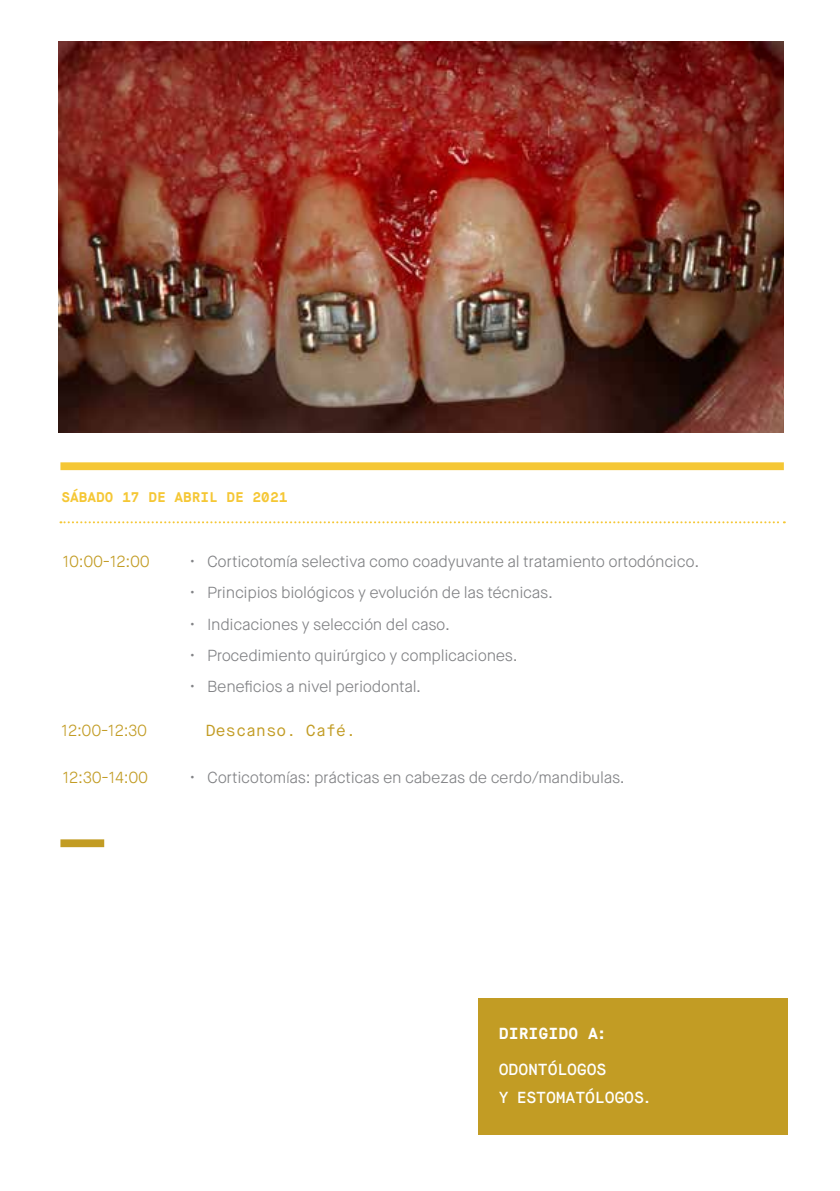
<style>
.page{position:relative;width:840px;height:1191px;background:#fff}
.page>*{position:absolute;margin:0;border:0;box-sizing:border-box;transform-origin:0 0}
.t1{font:300 16px "Maison Neue";letter-spacing:-.02em;color:#828386}
.t2{font:300 16px "Maison Neue";letter-spacing:-.02em;color:#c29c24}
.t3{font:16px/28px "Maison Mono";letter-spacing:-.01em;color:#fff}
.t4{font:16px "Maison Neue Mono";letter-spacing:-.02em;color:#c29c24}
.t5{font:700 16px "Maison Mono";color:#fff}
.t6{font:700 14px "Maison Mono";color:#f5c735}
</style>
<div class="page">
<div style="left:60px;top:839px;width:44px;height:8px;background:#c29c24"></div>
<div style="left:60px;top:462px;width:723px;height:8px;background:#f5c735"></div>
<svg style="left:60px;top:521px;width:724px;height:2px"></svg>
<img style="left:59px;top:42px;width:723px;height:391px">
<div style="left:478px;top:998px;width:309px;height:136px;background:#c29c24"></div>
<p class="t6" style="left:61px;top:488px;width:227px">SÁBADO 17 DE ABRIL DE 2021</p>
<p class="t2" style="left:62px;top:551px;width:89px">10:00-12:00</p>
<p class="t1" style="left:190px;top:551px;width:510px">• Corticotomía selectiva como coadyuvante al tratamiento ortodóncico.</p>
<p class="t1" style="left:190px;top:582px;width:364px">• Principios biológicos y evolución de las técnicas.</p>
<p class="t1" style="left:190px;top:614px;width:261px">• Indicaciones y selección del caso.</p>
<p class="t1" style="left:190px;top:645px;width:329px">• Procedimiento quirúrgico y complicaciones.</p>
<p class="t1" style="left:190px;top:677px;width:232px">• Beneficios a nivel periodontal.</p>
<p class="t2" style="left:61px;top:720px;width:87px">12:00-12:30</p>
<p class="t4" style="left:205px;top:720px;width:152px">Descanso. Café.</p>
<p class="t2" style="left:62px;top:767px;width:87px">12:30-14:00</p>
<p class="t1" style="left:190px;top:767px;width:436px">• Corticotomías: prácticas en cabezas de cerdo/mandibulas.</p>
<p class="t5" style="left:498px;top:1023px;width:111px">DIRIGIDO A:</p>
<p class="t3" style="left:498px;top:1055px;width:156px">ODONTÓLOGOS<br>Y ESTOMATÓLOGOS.</p>
</div>
